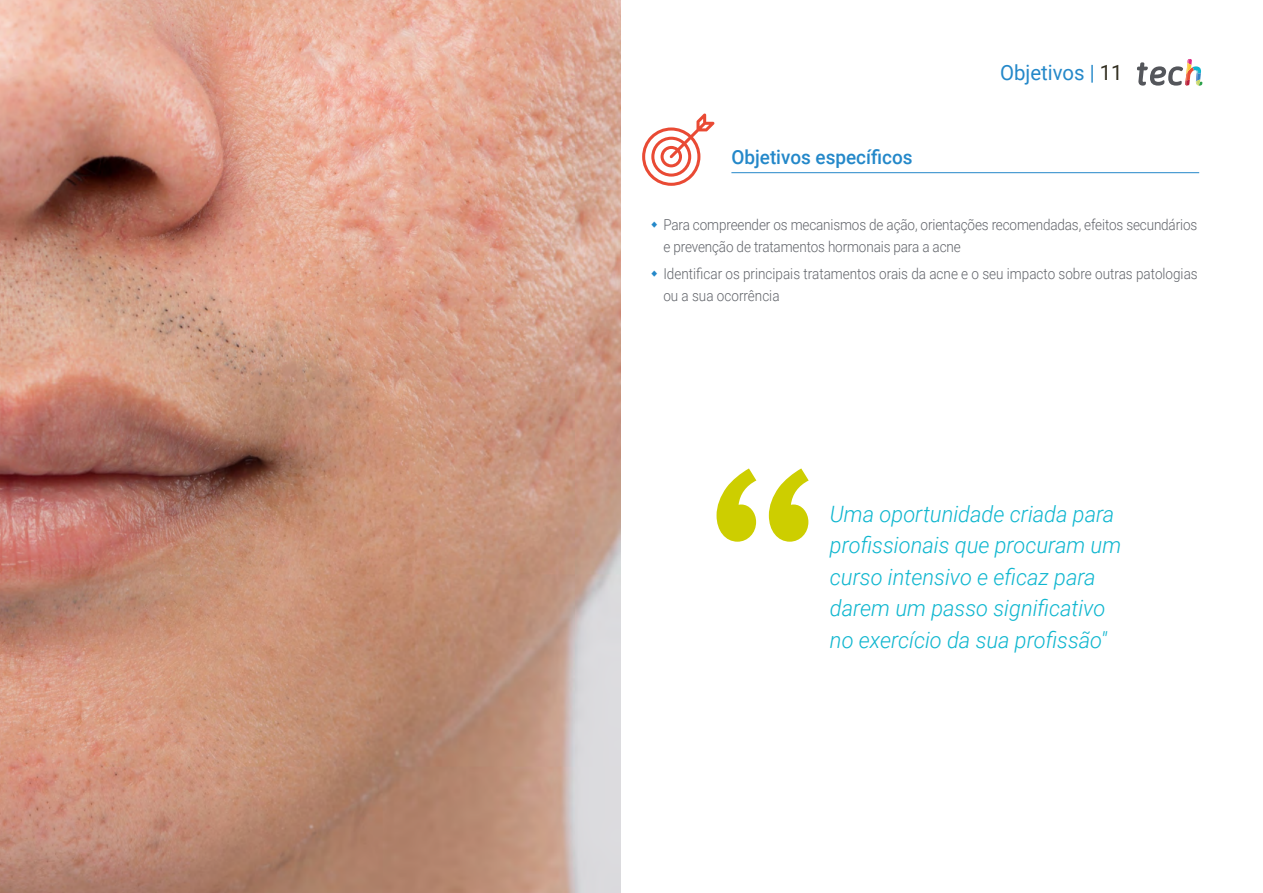
<style>
.page{position:relative;width:1263px;height:893px;background:#fff}
.page>*{position:absolute;margin:0;border:0;box-sizing:border-box;transform-origin:0 0}
.t1{font:italic 300 22.5px/31.5px "Roboto";color:#0fb6cf}
.t2{font:21px "Roboto";color:#2488c9}
.t3{font:500 19.5px "Roboto";color:#2488c9}
.t4{font:300 15px/22.5px "Roboto";letter-spacing:-.01em;color:#61646a;scale:.9 1}
.s1{color:#312e20}
</style>
<div class="page">
<svg style="left:1137px;top:59px;width:65px;height:27px"></svg>
<svg style="left:642px;top:113px;width:72px;height:73px"></svg>
<hr style="left:731px;top:172px;width:468px;height:1px;background:#2488c9">
<svg style="left:716px;top:468px;width:93px;height:74px"></svg>
<img style="left:0;top:0;width:621px;height:893px">
<h3 class="t3" style="left:731px;top:144px;width:183px">Objetivos específicos</h3>
<h2 class="t2" style="left:1000px;top:57px;width:124px">Objetivos | <span class="s1">11</span></h2>
<p class="t4" style="left:663px;top:213px;width:595px">Para compreender os mecanismos de ação, orientações recomendadas, efeitos secundários e prevenção de tratamentos hormonais para a acne</p>
<p class="t4" style="left:663px;top:262px;width:595px">Identificar os principais tratamentos orais da acne e o seu impacto sobre outras patologias ou a sua ocorrência</p>
<h1 class="t1" style="left:830px;top:497px;width:293px">Uma oportunidade criada para profissionais que procuram um curso intensivo e eficaz para darem um passo significativo no exercício da sua profissão"</h1>
</div>
